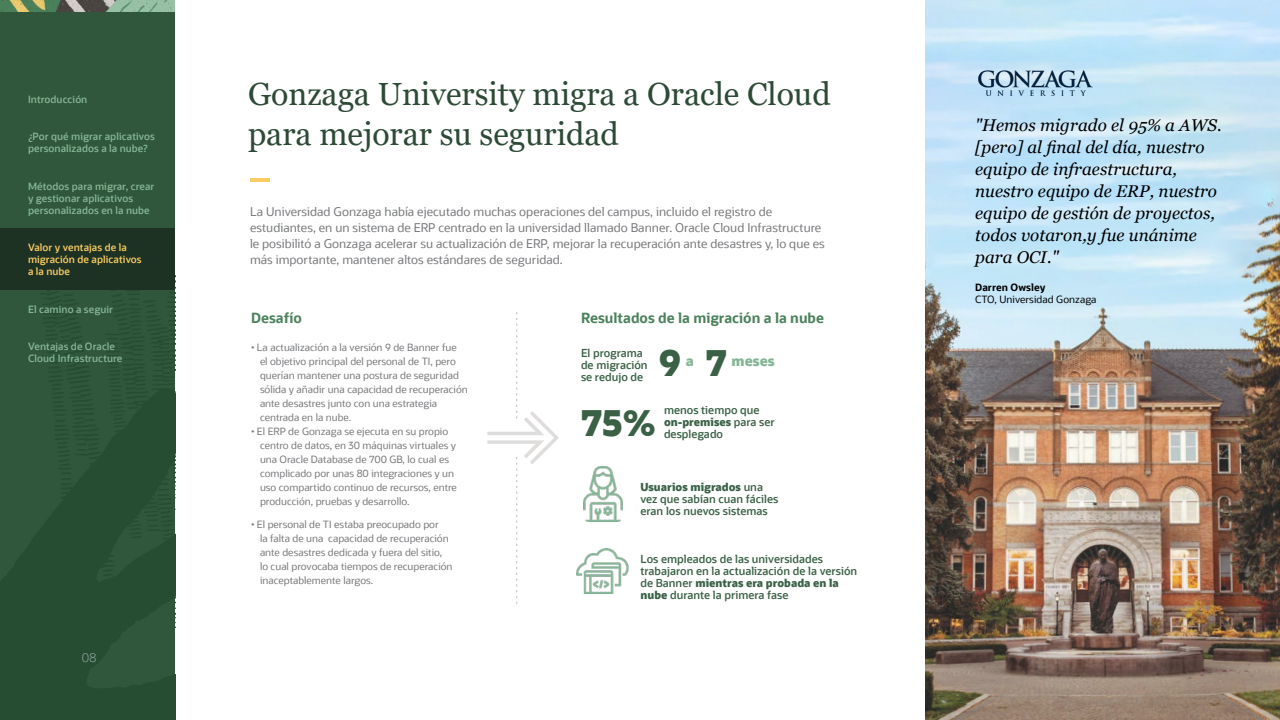
<style>
.page{position:relative;width:1280px;height:720px;background:#fff}
.page>*{position:absolute;margin:0;border:0;box-sizing:border-box;transform-origin:0 0}
.Body_Text{font:800 36px "Oracle Sans";color:#3a6145}
.Customer_Header{font:32px/40px "Georgia";color:#2c4a35}
.t1{font:italic 17px/22px "Georgia";letter-spacing:.005em;color:#000}
.t2{font:700 14px "Oracle Sans";color:#4c825c}
.Body_Text-2{font:800 14px "Oracle Sans";letter-spacing:.005em;color:#86b596}
.Body_Text-3{font:12px/16px "Oracle Sans";color:#77787b}
.Body_Text-4{font:300 12px "Oracle Sans";color:#99adae}
.Body_Text-5{font:600 11px/12px "Oracle Sans";color:#3a6145}
.t3{font:10px/14px "Oracle Sans";color:#77787b}
.Nav_Menu{font:600 10px/12px "Oracle Sans";letter-spacing:.005em;color:#86b596}
.Nav_Menu-2{font:600 10px/12px "Oracle Sans";letter-spacing:.005em;color:#facd62}
.t4{font:10px/12px "Oracle Sans";letter-spacing:.005em;color:#000}
.s1{font-weight:800}
.s2{font-weight:700}
</style>
<div class="page">
<img style="left:925px;top:42px;width:355px;height:678px">
<div style="left:0;top:8px;width:175px;height:712px;background:#30573b"></div>
<img style="left:0;top:0;width:175px;height:12px">
<hr style="left:250px;top:178px;width:20px;height:3px;background:#facd62">
<img style="left:584px;top:467px;width:38px;height:55px">
<img style="left:576px;top:548px;width:53px;height:46px">
<svg style="left:487px;top:313px;width:72px;height:290px"></svg>
<img style="left:979px;top:70px;width:114px;height:26px">
<div style="left:0;top:228px;width:175px;height:62px;background:#1e3224"></div>
<p class="Nav_Menu" style="left:28px;top:93px;width:61px">Introducción</p>
<p class="Nav_Menu" style="left:28px;top:130px;width:128px">¿Por qué migrar aplicativos personalizados a la nube?</p>
<p class="Nav_Menu" style="left:28px;top:180px;width:128px">Métodos para migrar, crear y gestionar aplicativos personalizados en la nube</p>
<p class="Nav_Menu-2" style="left:28px;top:241px;width:115px">Valor y ventajas de la migración de aplicativos a la nube</p>
<p class="Nav_Menu" style="left:28px;top:303px;width:87px">El camino a seguir</p>
<p class="Nav_Menu" style="left:28px;top:341px;width:96px">Ventajas de Oracle<br>Cloud Infrastructure</p>
<p class="Body_Text-4" style="left:82px;top:650px;width:16px">08</p>
<p class="Customer_Header" style="left:248px;top:75px;width:584px">Gonzaga University migra a Oracle Cloud para mejorar su seguridad</p>
<p class="Body_Text-3" style="left:250px;top:204px;width:576px">La Universidad Gonzaga había ejecutado muchas operaciones del campus, incluido el registro de estudiantes, en un sistema de ERP centrado en la universidad llamado Banner. Oracle Cloud Infrastructure le posibilitó a Gonzaga acelerar su actualización de ERP, mejorar la recuperación ante desastres y, lo que es más importante, mantener altos estándares de seguridad.</p>
<p class="t2" style="left:251px;top:309px;width:52px">Desafío</p>
<p class="t3" style="left:260px;top:340px;width:209px;text-indent:-9px">• La actualización a la versión 9 de Banner fue<br>el objetivo principal del personal de TI, pero querían mantener una postura de seguridad sólida y añadir una capacidad de recuperación ante desastres junto con una estrategia centrada en la nube.</p>
<p class="t3" style="left:260px;top:424px;width:198px;text-indent:-9px">• El ERP de Gonzaga se ejecuta en su propio centro de datos, en 30 máquinas virtuales y una Oracle Database de 700 GB, lo cual es complicado por unas 80 integraciones y un uso compartido continuo de recursos, entre producción, pruebas y desarrollo.</p>
<p class="t3" style="left:260px;top:517px;width:194px;text-indent:-9px">• El personal de TI estaba preocupado por<br>la falta de una capacidad de recuperación ante desastres dedicada y fuera del sitio, lo cual provocaba tiempos de recuperación inaceptablemente largos.</p>
<p class="t2" style="left:581px;top:309px;width:244px">Resultados de la migración a la nube</p>
<p class="Body_Text-5" style="left:581px;top:347px;width:68px">El programa de migración se redujo de</p>
<p class="Body_Text-2" style="left:686px;top:351px;width:10px">a</p>
<p class="Body_Text-2" style="left:732px;top:351px;width:45px">meses</p>
<p class="Body_Text-5" style="left:664px;top:404px;width:112px">menos tiempo que <span class="s1">on-premises</span> para ser desplegado</p>
<p class="Body_Text" style="left:659px;top:339px;width:24px">9</p>
<p class="Body_Text" style="left:706px;top:339px;width:22px">7</p>
<p class="Body_Text" style="left:581px;top:400px;width:76px">75%</p>
<p class="Body_Text-5" style="left:640px;top:481px;width:139px"><span class="s1">Usuarios migrados</span> una vez que sabían cuan fáciles eran los nuevos sistemas</p>
<p class="Body_Text-5" style="left:640px;top:553px;width:218px">Los empleados de las universidades trabajaron en la actualización de la versión de Banner <span class="s1">mientras era probada en la nube</span> durante la primera fase</p>
<p class="t1" style="left:975px;top:114px;width:248px">"Hemos migrado el 95% a AWS. [pero] al final del día, nuestro equipo de infraestructura, nuestro equipo de ERP, nuestro equipo de gestión de proyectos, todos votaron,y fue unánime para OCI."</p>
<p class="t4" style="left:975px;top:282px;width:123px"><span class="s2">Darren Owsley<br></span>CTO, Universidad Gonzaga</p>
</div>
